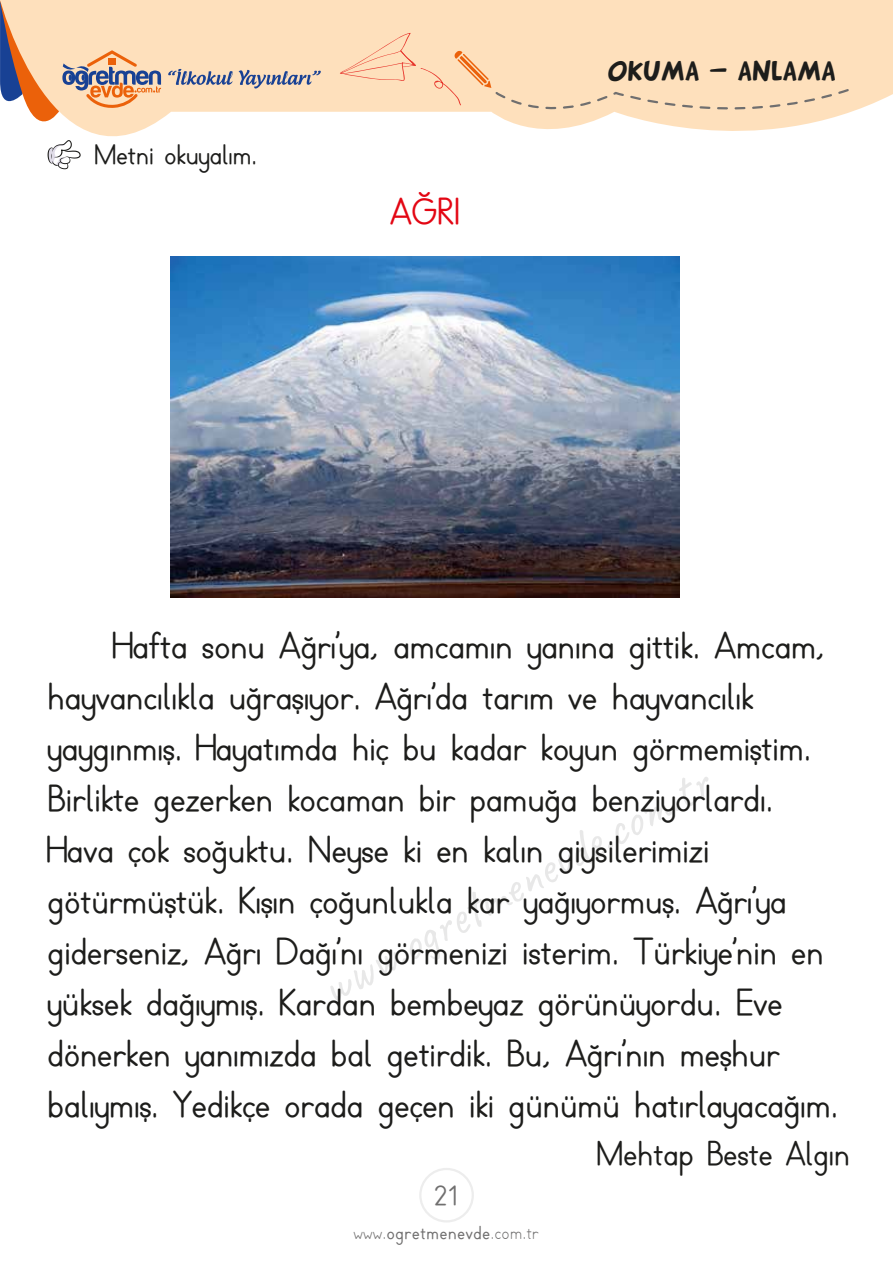
<style>
.page{position:relative;width:893px;height:1263px;background:#fff}
.page>*{position:absolute;margin:0;border:0;box-sizing:border-box;transform-origin:0 0}
.t1{font:700 36px/51px "TTKB Dik Temel Abece";color:#1d1d1b}
.t2{font:700 36px "TTKB Dik Temel Abece";color:#e30613}
.t3{font:700 33px "TTKB Dik Temel Abece";color:#1d1d1b}
.t4{font:27.75px "My E Arnold 2.1";color:#1d1d1b}
.t5{font:700 27px "TTKB Dik Temel Abece";color:#1d1d1b}
.t6{font:700 26.7px "TTKB Dik Temel Abece";color:#706f6f}
.t7{font:700 18px "TTKB Dik Temel Abece";letter-spacing:.04em;color:#706f6f}
.s1{font-weight:400}
</style>
<div class="page">
<svg style="left:330px;top:777px;width:378px;height:224px"></svg>
<svg style="left:63px;top:0;width:830px;height:170px;fill:#fee0bc"></svg>
<svg style="left:168px;top:69px;width:65px;height:16px"></svg>
<svg style="left:239px;top:70px;width:82px;height:18px"></svg>
<svg style="left:340px;top:33px;width:512px;height:97px;background:#fce0bf"></svg>
<div style="left:419px;top:1168px;width:55px;height:54px;border:2px solid #ededed;border-radius:50%"></div>
<svg style="left:0;top:0;width:161px;height:169px"></svg>
<img style="left:171px;top:257px;width:509px;height:340px">
<p class="t5" style="left:94px;top:138px;width:164px">Metni okuyalım.</p>
<p class="t2" style="left:390px;top:190px;width:72px">AĞRI</p>
<p class="t4" style="left:608px;top:53px;width:230px">OKUMA - ANLAMA</p>
<p class="t1" style="left:48px;top:621px;width:792px;text-indent:65px">Hafta sonu Ağrı’ya, amcamın yanına gittik. Amcam, hayvancılıkla uğraşıyor. Ağrı’da tarım ve hayvancılık yaygınmış. Hayatımda hiç bu kadar koyun görmemiştim.<br>Birlikte gezerken kocaman bir pamuğa benziyorlardı.<br>Hava çok soğuktu. Neyse ki en kalın giysilerimizi götürmüştük. Kışın çoğunlukla kar yağıyormuş. Ağrı’ya giderseniz, Ağrı Dağı’nı görmenizi isterim. Türkiye’nin en yüksek dağıymış. Kardan bembeyaz görünüyordu. Eve dönerken yanımızda bal getirdik. Bu, Ağrı’nın meşhur balıymış. Yedikçe orada geçen iki günümü hatırlayacağım.</p>
<p class="t3" style="left:596px;top:1133px;width:255px">Mehtap Beste Algın</p>
<p class="t6" style="left:434px;top:1179px;width:25px">21</p>
<p class="t7" style="left:354px;top:1221px;width:186px"><span class="s1">www.</span>ogretmenevde<span class="s1">.com.tr</span></p>
</div>
